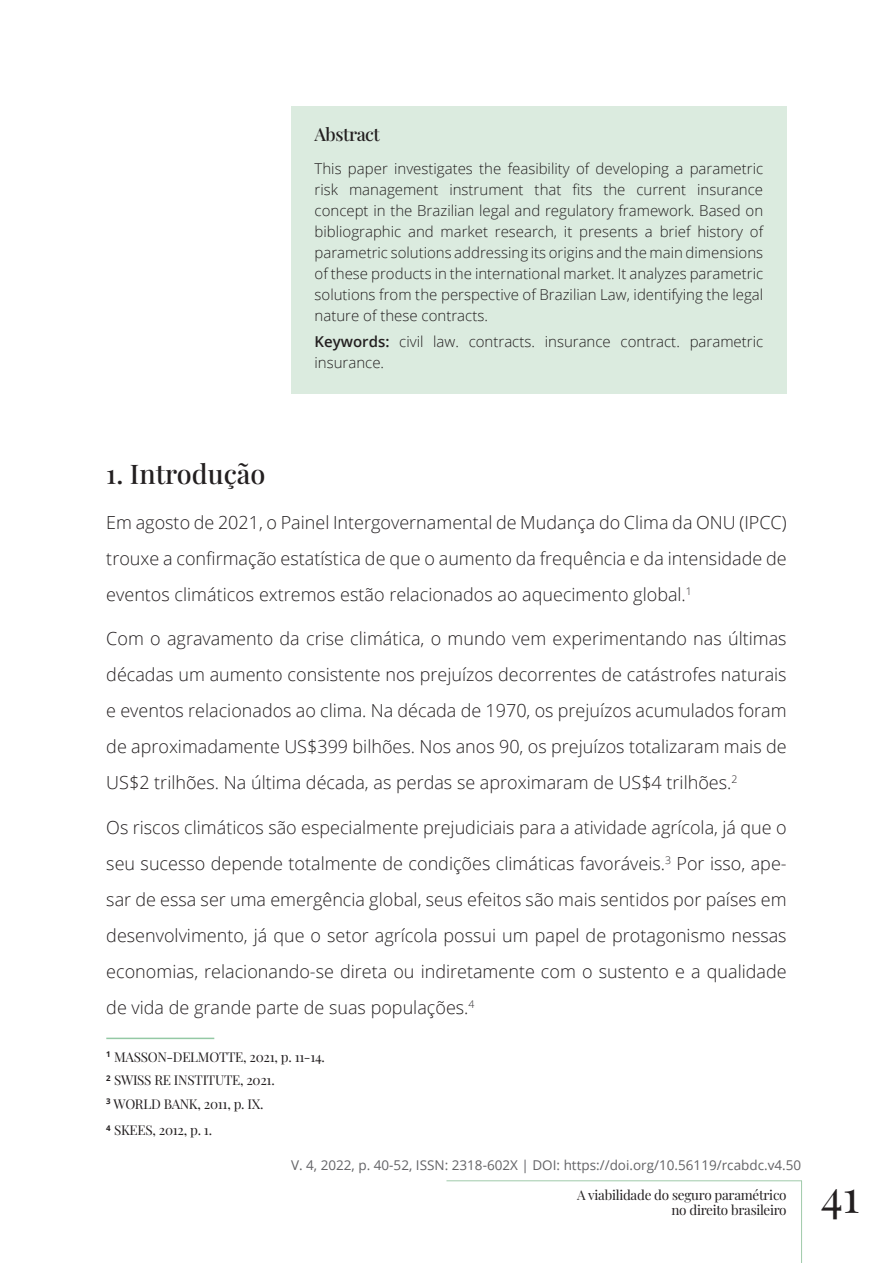
<style>
.page{position:relative;width:893px;height:1263px;background:#fff}
.page>*{position:absolute;margin:0;border:0;box-sizing:border-box;transform-origin:0 0}
.t1{font:45px "Playfair Display";color:#231f20}
.subtítulo_2{font:27px "Playfair Display";color:#231f20}
.TEXTO{font:300 18px/36px "Open Sans";color:#231f20;text-align:justify}
.título_resumo{font:18px "Playfair Display";letter-spacing:-.025em;color:#231f20}
.texto_-_resumo{font:300 15px/21px "Open Sans";color:#231f20;text-align:justify}
.nota_pé_de_página{font:13.5px/15px "Playfair Display";letter-spacing:-.02em;color:#231f20;text-align:right}
.t2{font:13.5px "Open Sans";color:#636366}
.s1{font-weight:600}
</style>
<div class="page">
<hr style="left:801px;top:1181px;width:1px;height:82px;background:#9fcaaa">
<div style="left:291px;top:106px;width:496px;height:287px;background:#dbebdf"></div>
<hr style="left:106px;top:1038px;width:108px;height:1px;background:#94c9a5">
<hr style="left:446px;top:1180px;width:356px;height:1px;background:#9fcaaa">
<p class="título_resumo" style="left:315px;top:120px;width:67px">Abstract</p>
<p class="texto_-_resumo" style="left:315px;top:158px;width:450px">This paper investigates the feasibility of developing a parametric risk management instrument that fits the current insurance concept in the Brazilian legal and regulatory framework. Based on bibliographic and market research, it presents a brief history of parametric solutions addressing its origins and the main dimensions of these products in the international market. It analyzes parametric solutions from the perspective of Brazilian Law, identifying the legal nature of these contracts.</p>
<p class="texto_-_resumo" style="left:315px;top:330px;width:450px"><span class="s1">Keywords:</span> civil law. contracts. insurance contract. parametric insurance.</p>
<p class="subtítulo_2" style="left:106px;top:453px;width:161px">1. Introdução</p>
<p class="TEXTO" style="left:106px;top:504px;width:682px">Em agosto de 2021, o Painel Intergovernamental de Mudança do Clima da ONU (IPCC) trouxe a confirmação estatística de que o aumento da frequência e da intensidade de eventos climáticos extremos estão relacionados ao aquecimento global.<sup>1</sup></p>
<p class="TEXTO" style="left:106px;top:620px;width:682px">Com o agravamento da crise climática, o mundo vem experimentando nas últimas décadas um aumento consistente nos prejuízos decorrentes de catástrofes naturais e eventos relacionados ao clima. Na década de 1970, os prejuízos acumulados foram de aproximadamente US$399 bilhões. Nos anos 90, os prejuízos totalizaram mais de US$2 trilhões. Na última década, as perdas se aproximaram de US$4 trilhões.<sup>2</sup></p>
<p class="TEXTO" style="left:106px;top:809px;width:682px">Os riscos climáticos são especialmente prejudiciais para a atividade agrícola, já que o seu sucesso depende totalmente de condições climáticas favoráveis.<sup>3</sup> Por isso, ape&shy;sar de essa ser uma emergência global, seus efeitos são mais sentidos por países em desenvolvimento, já que o setor agrícola possui um papel de protagonismo nessas economias, relacionando-se direta ou indiretamente com o sustento e a qualidade de vida de grande parte de suas populações.<sup>4</sup></p>
<p class="nota_pé_de_página" style="left:106px;top:1048px;width:220px"><sup>1</sup> MASSON-DELMOTTE, 2021, p. 11-14.</p>
<p class="nota_pé_de_página" style="left:106px;top:1072px;width:170px"><sup>2</sup> SWISS RE INSTITUTE, 2021.</p>
<p class="nota_pé_de_página" style="left:106px;top:1095px;width:159px"><sup>3</sup> WORLD BANK, 2011, p. IX.</p>
<p class="nota_pé_de_página" style="left:106px;top:1122px;width:107px"><sup>4</sup> SKEES, 2012, p. 1.</p>
<p class="t2" style="left:291px;top:1156px;width:512px">V. 4, 2022, p. 40-52, ISSN: 2318-602X | DOI: https://doi.org/10.56119/rcabdc.v4.50</p>
<p class="nota_pé_de_página" style="left:577px;top:1186px;width:211px">A viabilidade do seguro paramétrico no direito brasileiro</p>
<h1 class="t1" style="left:821px;top:1161px;width:40px">41</h1>
</div>
